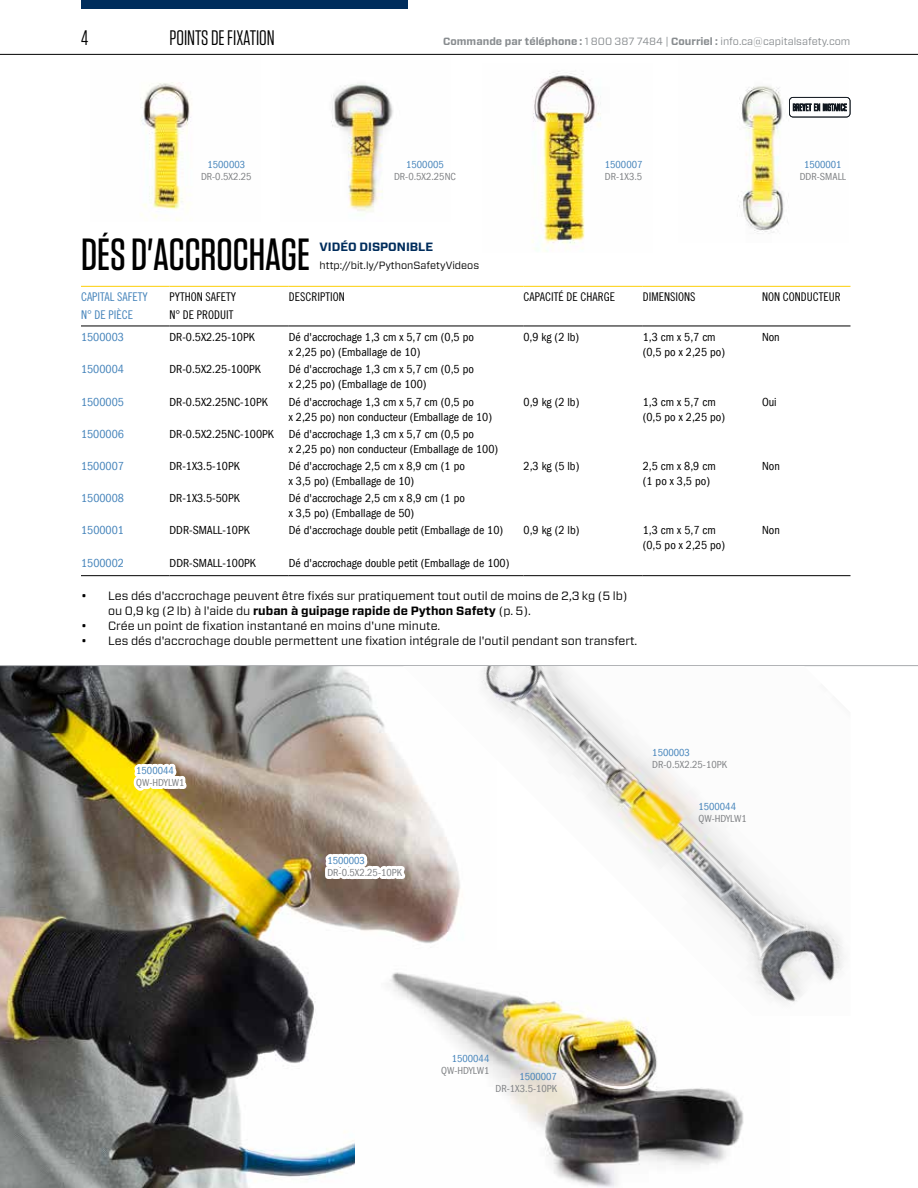
<style>
.page{position:relative;width:918px;height:1188px;background:#fff}
.page>*{position:absolute;margin:0;border:0;box-sizing:border-box;transform-origin:0 0}
.t1{font:500 45px "Tungsten";color:#000}
.t2{font:21px "Tungsten";color:#000}
.t3{font:condensed 12px/15px "Franklin Gothic LT Com";color:#000}
.t4{font:12px/15px "Forza";color:#000}
.t5{font:12px/18px "Trade Gothic LT Std Cn 18";color:#000}
.t6{font:condensed 12px "Franklin Gothic LT Com";color:#4483ba}
.t7{font:12px/18px "Trade Gothic LT Std Cn 18";color:#4483ba}
.t8{font:700 12px "Forza";color:#002d5c}
.t9{font:condensed 10.5px "Franklin Gothic LT Com";color:#808285}
.t10{font:condensed 10.5px "Franklin Gothic LT Com";color:#4483ba}
.t11{font:10.5px "Forza";color:#888c8f}
.t12{font:10.5px "Forza";color:#000}
.s1{font-weight:700}
</style>
<div class="page">
<img style="left:331px;top:83px;width:62px;height:132px">
<img style="left:140px;top:82px;width:51px;height:139px">
<img style="left:0;top:666px;width:403px;height:522px">
<img style="left:356px;top:950px;width:388px;height:238px">
<img style="left:738px;top:86px;width:110px;height:148px">
<hr style="left:0;top:665px;width:918px;height:1px;background:#a7a9ac">
<svg style="left:321px;top:840px;width:82px;height:53px"></svg>
<img style="left:532px;top:71px;width:69px;height:181px">
<svg style="left:789px;top:97px;width:61px;height:20px"></svg>
<img style="left:129px;top:742px;width:61px;height:71px">
<img style="left:403px;top:666px;width:447px;height:350px">
<hr style="left:81px;top:286px;width:89px;height:1px;background:#fdce07">
<hr style="left:170px;top:286px;width:119px;height:1px;background:#fdce07">
<hr style="left:289px;top:286px;width:235px;height:1px;background:#fdce07">
<hr style="left:524px;top:286px;width:119px;height:1px;background:#fdce07">
<hr style="left:643px;top:286px;width:119px;height:1px;background:#fdce07">
<hr style="left:762px;top:286px;width:88px;height:1px;background:#fdce07">
<hr style="left:81px;top:326px;width:89px;height:1px;background:#000">
<hr style="left:170px;top:326px;width:119px;height:1px;background:#000">
<hr style="left:289px;top:326px;width:235px;height:1px;background:#000">
<hr style="left:524px;top:326px;width:119px;height:1px;background:#000">
<hr style="left:643px;top:326px;width:119px;height:1px;background:#000">
<hr style="left:762px;top:326px;width:88px;height:1px;background:#000">
<hr style="left:81px;top:575px;width:89px;height:1px;background:#000">
<hr style="left:170px;top:575px;width:119px;height:1px;background:#000">
<hr style="left:289px;top:575px;width:235px;height:1px;background:#000">
<hr style="left:524px;top:575px;width:119px;height:1px;background:#000">
<hr style="left:643px;top:575px;width:119px;height:1px;background:#000">
<hr style="left:762px;top:575px;width:88px;height:1px;background:#000">
<hr style="left:0;top:54px;width:918px;height:1px;background:#000">
<div style="left:81px;top:0;width:327px;height:9px;background:#002d5c"></div>
<h2 class="t2" style="left:81px;top:27px;width:8px">4</h2>
<h2 class="t2" style="left:169px;top:27px;width:105px">POINTS DE FIXATION</h2>
<p class="t11" style="left:443px;top:34px;width:409px"><span class="s1">Commande par téléphone :</span> 1 800 387 7484 | <span class="s1">Courriel :</span> info.ca@capitalsafety.com</p>
<p class="t10" style="left:208px;top:159px;width:39px">1500003</p>
<p class="t9" style="left:201px;top:171px;width:52px">DR-0.5X2.25</p>
<p class="t10" style="left:406px;top:159px;width:39px">1500005</p>
<p class="t9" style="left:394px;top:171px;width:63px">DR-0.5X2.25NC</p>
<h1 class="t1" style="left:81px;top:231px;width:231px">DÉS D'ACCROCHAGE</h1>
<p class="t8" style="left:320px;top:239px;width:115px">VIDÉO DISPONIBLE</p>
<p class="t12" style="left:320px;top:259px;width:161px">http://bit.ly/PythonSafetyVideos</p>
<p class="t10" style="left:605px;top:159px;width:39px">1500007</p>
<p class="t9" style="left:605px;top:171px;width:39px">DR-1X3.5</p>
<p class="t10" style="left:804px;top:159px;width:39px">1500001</p>
<p class="t9" style="left:800px;top:171px;width:48px">DDR-SMALL</p>
<p class="t7" style="left:81px;top:288px;width:68px">CAPITAL SAFETY<br>N° DE PIÈCE</p>
<p class="t5" style="left:170px;top:288px;width:68px">PYTHON SAFETY<br>N° DE PRODUIT</p>
<p class="t5" style="left:289px;top:288px;width:57px">DESCRIPTION</p>
<p class="t5" style="left:524px;top:288px;width:93px">CAPACITÉ DE CHARGE</p>
<p class="t5" style="left:643px;top:288px;width:54px">DIMENSIONS</p>
<p class="t5" style="left:762px;top:288px;width:80px">NON CONDUCTEUR</p>
<p class="t6" style="left:81px;top:330px;width:44px">1500003</p>
<p class="t3" style="left:170px;top:330px;width:87px">DR-0.5X2.25-10PK</p>
<p class="t3" style="left:289px;top:330px;width:187px">Dé d'accrochage 1,3 cm x 5,7 cm (0,5 po x 2,25 po) (Emballage de 10)</p>
<p class="t3" style="left:524px;top:330px;width:57px">0,9 kg (2 lb)</p>
<p class="t3" style="left:643px;top:330px;width:84px">1,3 cm x 5,7 cm (0,5 po x 2,25 po)</p>
<p class="t3" style="left:762px;top:330px;width:19px">Non</p>
<p class="t6" style="left:81px;top:363px;width:44px">1500004</p>
<p class="t3" style="left:170px;top:362px;width:93px">DR-0.5X2.25-100PK</p>
<p class="t3" style="left:289px;top:362px;width:187px">Dé d'accrochage 1,3 cm x 5,7 cm (0,5 po x 2,25 po) (Emballage de 100)</p>
<p class="t6" style="left:81px;top:395px;width:44px">1500005</p>
<p class="t3" style="left:170px;top:394px;width:100px">DR-0.5X2.25NC-10PK</p>
<p class="t3" style="left:289px;top:394px;width:205px">Dé d'accrochage 1,3 cm x 5,7 cm (0,5 po<br>x 2,25 po) non conducteur (Emballage de 10)</p>
<p class="t3" style="left:524px;top:394px;width:57px">0,9 kg (2 lb)</p>
<p class="t3" style="left:643px;top:394px;width:84px">1,3 cm x 5,7 cm (0,5 po x 2,25 po)</p>
<p class="t3" style="left:762px;top:394px;width:16px">Oui</p>
<p class="t6" style="left:81px;top:427px;width:44px">1500006</p>
<p class="t3" style="left:289px;top:426px;width:211px;text-indent:-119px">DR-0.5X2.25NC-100PK Dé d'accrochage 1,3 cm x 5,7 cm (0,5 po<br>x 2,25 po) non conducteur (Emballage de 100)</p>
<p class="t6" style="left:81px;top:459px;width:44px">1500007</p>
<p class="t3" style="left:170px;top:459px;width:72px">DR-1X3.5-10PK</p>
<p class="t3" style="left:289px;top:459px;width:178px">Dé d'accrochage 2,5 cm x 8,9 cm (1 po x 3,5 po) (Emballage de 10)</p>
<p class="t3" style="left:524px;top:459px;width:57px">2,3 kg (5 lb)</p>
<p class="t3" style="left:643px;top:459px;width:74px">2,5 cm x 8,9 cm (1 po x 3,5 po)</p>
<p class="t3" style="left:762px;top:459px;width:19px">Non</p>
<p class="t6" style="left:81px;top:491px;width:44px">1500008</p>
<p class="t3" style="left:170px;top:491px;width:72px">DR-1X3.5-50PK</p>
<p class="t3" style="left:289px;top:491px;width:178px">Dé d'accrochage 2,5 cm x 8,9 cm (1 po x 3,5 po) (Emballage de 50)</p>
<p class="t6" style="left:81px;top:524px;width:44px">1500001</p>
<p class="t3" style="left:170px;top:523px;width:82px">DDR-SMALL-10PK</p>
<p class="t3" style="left:289px;top:523px;width:216px">Dé d'accrochage double petit (Emballage de 10)</p>
<p class="t3" style="left:524px;top:523px;width:57px">0,9 kg (2 lb)</p>
<p class="t3" style="left:643px;top:523px;width:84px">1,3 cm x 5,7 cm (0,5 po x 2,25 po)</p>
<p class="t3" style="left:762px;top:523px;width:19px">Non</p>
<p class="t6" style="left:81px;top:556px;width:44px">1500002</p>
<p class="t3" style="left:170px;top:555px;width:88px">DDR-SMALL-100PK</p>
<p class="t3" style="left:289px;top:555px;width:222px">Dé d'accrochage double petit (Emballage de 100)</p>
<p class="t4" style="left:108px;top:588px;width:521px;text-indent:-27px">• Les dés d'accrochage peuvent être fixés sur pratiquement tout outil de moins de 2,3 kg (5 lb) ou 0,9 kg (2 lb) à l'aide du <span class="s1">ruban à guipage rapide de Python Safety</span> (p. 5).</p>
<p class="t4" style="left:81px;top:618px;width:361px">• Crée un point de fixation instantané en moins d'une minute.</p>
<p class="t4" style="left:81px;top:633px;width:558px">• Les dés d'accrochage double permettent une fixation intégrale de l'outil pendant son transfert.</p>
<p class="t10" style="left:136px;top:765px;width:39px">1500044</p>
<p class="t9" style="left:136px;top:777px;width:50px">QW-HDYLW1</p>
<p class="t10" style="left:327px;top:855px;width:39px">1500003</p>
<p class="t9" style="left:327px;top:867px;width:76px">DR-0.5X2.25-10PK</p>
<p class="t10" style="left:452px;top:1053px;width:39px">1500044</p>
<p class="t9" style="left:441px;top:1065px;width:50px">QW-HDYLW1</p>
<p class="t10" style="left:519px;top:1071px;width:39px">1500007</p>
<p class="t9" style="left:496px;top:1083px;width:63px">DR-1X3.5-10PK</p>
<p class="t10" style="left:652px;top:747px;width:39px">1500003</p>
<p class="t9" style="left:652px;top:759px;width:76px">DR-0.5X2.25-10PK</p>
<p class="t10" style="left:699px;top:801px;width:39px">1500044</p>
<p class="t9" style="left:699px;top:813px;width:50px">QW-HDYLW1</p>
</div>
